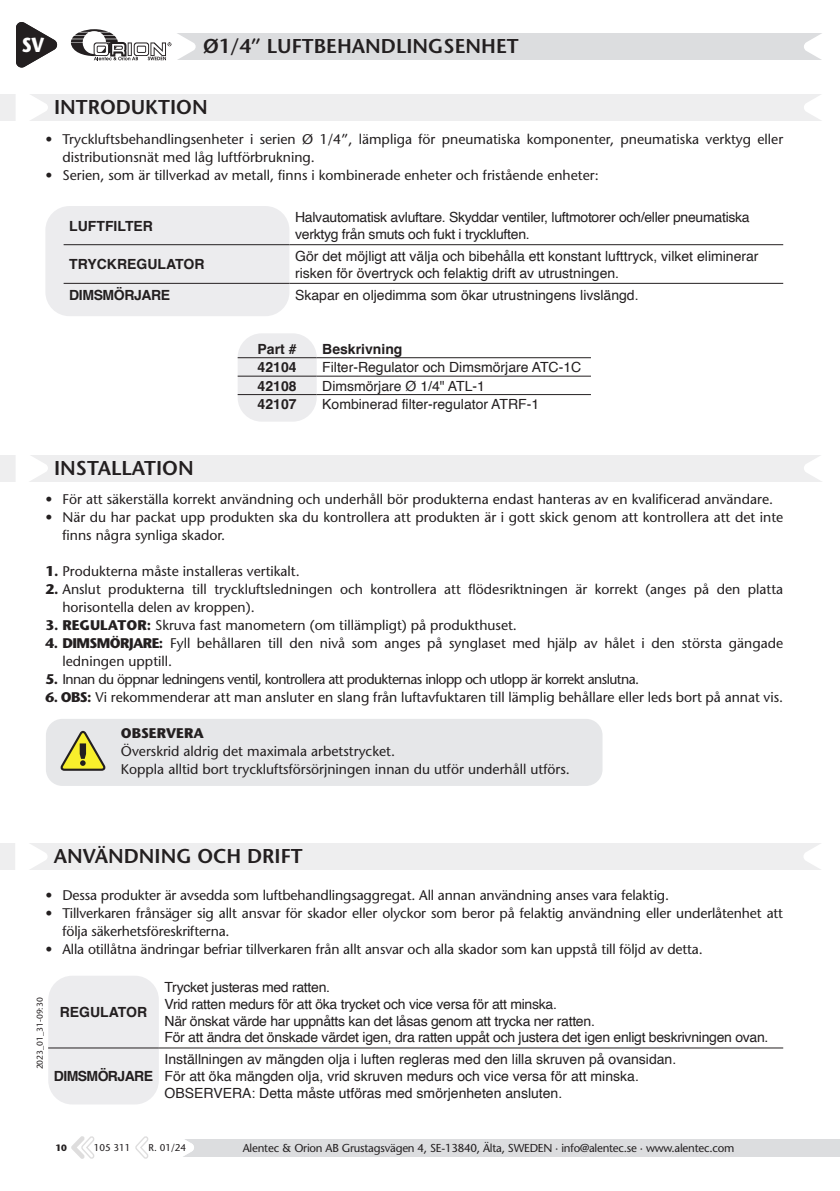
<style>
.page{position:relative;width:840px;height:1191px;background:#fff}
.page>*{position:absolute;margin:0;border:0;box-sizing:border-box;transform-origin:0 0}
.t1{font:700 20.2px "Stone Sans Std";color:#fff;scale:.87 1}
.t2{font:600 20px "Stone Sans Std";color:#231f20}
.t3{font:500 14px/18px "Stone Sans Std";color:#231f20}
.t4{font:14px/16.8px "Helvetica";color:#231f20}
.t5{font:14px/16.8px "Helvetica";letter-spacing:-.02em;color:#231f20}
.t6{font:500 14px "Stone Sans Std";letter-spacing:-.04em;color:#231f20}
.t7{font:700 14px "Helvetica";color:#231f20}
.t8{font:700 14px "Helvetica";letter-spacing:-.03em;color:#231f20}
.t9{font:700 14px "Helvetica";letter-spacing:-.04em;color:#231f20}
.t10{font:700 14px "Stone Sans Std";color:#231f20}
.t11{font:500 11.6px "Stone Sans Std";letter-spacing:-.02em;color:#231f20}
.t12{font:500 9.8px "Stone Sans Std";color:#231f20}
.t13{font:700 9.2px "Stone Sans Std";color:#231f20}
.t14{font:500 8.4px "Stone Sans Std";color:#231f20}
.s1{font-weight:700}
</style>
<div class="page">
<div style="left:167px;top:33px;width:672px;height:27px;background:#dcdddf"></div>
<svg style="left:804px;top:33px;width:35px;height:27px"></svg>
<div style="left:173px;top:1139px;width:666px;height:17px;background:#dcdddf"></div>
<svg style="left:173px;top:1139px;width:21px;height:18px"></svg>
<svg style="left:71px;top:1136px;width:23px;height:23px"></svg>
<svg style="left:135px;top:1136px;width:13px;height:23px"></svg>
<svg style="left:71px;top:29px;width:124px;height:32px"></svg>
<svg style="left:16px;top:22px;width:41px;height:46px"></svg>
<div style="left:237px;top:333px;width:79px;height:89px;background:#ececee;border-radius:24px"></div>
<div style="left:46px;top:719px;width:556px;height:67px;background:#e6e7e9;border-radius:16px"></div>
<svg style="left:60px;top:730px;width:46px;height:41px"></svg>
<div style="left:0;top:94px;width:839px;height:27px;background:#eeeeef"></div>
<svg style="left:16px;top:94px;width:32px;height:27px"></svg>
<svg style="left:804px;top:94px;width:35px;height:27px"></svg>
<div style="left:45px;top:206px;width:244px;height:110px;background:#ececee;border-radius:24px"></div>
<hr style="left:64px;top:244px;width:225px;height:1px;background:#231f20">
<hr style="left:289px;top:244px;width:493px;height:1px;background:#231f20">
<hr style="left:64px;top:283px;width:225px;height:1px;background:#231f20">
<hr style="left:289px;top:283px;width:493px;height:1px;background:#231f20">
<div style="left:48px;top:975px;width:111px;height:129px;background:#ececee;border-radius:24px"></div>
<hr style="left:48px;top:1047px;width:111px;height:1px;background:#231f20">
<hr style="left:159px;top:1047px;width:623px;height:1px;background:#231f20">
<div style="left:0;top:455px;width:839px;height:26px;background:#eeeeef"></div>
<div style="left:0;top:843px;width:839px;height:26px;background:#eeeeef"></div>
<svg style="left:16px;top:455px;width:32px;height:27px"></svg>
<svg style="left:15px;top:843px;width:33px;height:27px"></svg>
<svg style="left:803px;top:455px;width:36px;height:27px"></svg>
<svg style="left:803px;top:843px;width:36px;height:27px"></svg>
<hr style="left:237px;top:357px;width:79px;height:1px;background:#231f20">
<hr style="left:316px;top:357px;width:274px;height:1px;background:#231f20">
<hr style="left:237px;top:376px;width:79px;height:1px;background:#231f20">
<hr style="left:316px;top:376px;width:274px;height:1px;background:#231f20">
<hr style="left:237px;top:394px;width:79px;height:1px;background:#231f20">
<hr style="left:316px;top:394px;width:274px;height:1px;background:#231f20">
<h1 class="t1" style="left:22px;top:33px;width:28px">SV</h1>
<h2 class="t2" style="left:203px;top:34px;width:317px">Ø1/4” LUFTBEHANDLINGSENHET</h2>
<h1 class="t1" style="left:23px;top:33px;width:24px">ES</h1>
<h2 class="t2" style="left:54px;top:95px;width:155px">INTRODUKTION</h2>
<p class="t3" style="left:62px;top:130px;width:722px;text-indent:-17px">• Tryckluftsbehandlingsenheter i serien Ø 1/4”, lämpliga för pneumatiska komponenter, pneumatiska verktyg eller distributionsnät med låg luftförbrukning.</p>
<p class="t3" style="left:45px;top:166px;width:554px">• Serien, som är tillverkad av metall, finns i kombinerade enheter och fristående enheter:</p>
<p class="t7" style="left:69px;top:217px;width:85px">LUFTFILTER</p>
<p class="t5" style="left:295px;top:209px;width:456px">Halvautomatisk avluftare. Skyddar ventiler, luftmotorer och/eller pneumatiska verktyg från smuts och fukt i tryckluften.</p>
<p class="t7" style="left:69px;top:256px;width:137px">TRYCKREGULATOR</p>
<p class="t4" style="left:295px;top:248px;width:464px">Gör det möjligt att välja och bibehålla ett konstant lufttryck, vilket eliminerar risken för övertryck och felaktig drift av utrustningen.</p>
<p class="t8" style="left:69px;top:286px;width:102px">DIMSMÖRJARE</p>
<p class="t4" style="left:295px;top:287px;width:345px">Skapar en oljedimma som ökar utrustningens livslängd.</p>
<h2 class="t2" style="left:54px;top:456px;width:141px">INSTALLATION</h2>
<p class="t7" style="left:257px;top:340px;width:40px">Part #</p>
<p class="t7" style="left:322px;top:340px;width:82px">Beskrivning</p>
<p class="t7" style="left:257px;top:359px;width:40px">42104</p>
<p class="t4" style="left:322px;top:359px;width:260px">Filter-Regulator och Dimsmörjare ATC-1C</p>
<p class="t7" style="left:257px;top:377px;width:40px">42108</p>
<p class="t4" style="left:322px;top:378px;width:164px">Dimsmörjare Ø 1/4" ATL-1</p>
<p class="t7" style="left:257px;top:396px;width:40px">42107</p>
<p class="t4" style="left:322px;top:396px;width:218px">Kombinerad filter-regulator ATRF-1</p>
<p class="t3" style="left:45px;top:490px;width:728px">• För att säkerställa korrekt användning och underhåll bör produkterna endast hanteras av en kvalificerad användare.</p>
<p class="t3" style="left:62px;top:508px;width:722px;text-indent:-17px">• När du har packat upp produkten ska du kontrollera att produkten är i gott skick genom att kontrollera att det inte finns några synliga skador.</p>
<p class="t3" style="left:45px;top:562px;width:256px"><span class="s1">1.</span> Produkterna måste installeras vertikalt.</p>
<p class="t3" style="left:62px;top:580px;width:721px;text-indent:-17px"><span class="s1">2.</span> Anslut produkterna till tryckluftsledningen och kontrollera att flödesriktningen är korrekt (anges på den platta horisontella delen av kroppen).</p>
<p class="t3" style="left:45px;top:616px;width:473px"><span class="s1">3. REGULATOR:</span> Skruva fast manometern (om tillämpligt) på produkthuset.</p>
<p class="t3" style="left:62px;top:634px;width:721px;text-indent:-17px"><span class="s1">4. DIMSMÖRJARE:</span> Fyll behållaren till den nivå som anges på synglaset med hjälp av hålet i den största gängade ledningen upptill.</p>
<p class="t6" style="left:45px;top:671px;width:595px"><span class="s1">5.</span> Innan du öppnar ledningens ventil, kontrollera att produkternas inlopp och utlopp är korrekt anslutna.</p>
<p class="t3" style="left:45px;top:688px;width:739px"><span class="s1">6. OBS:</span> Vi rekommenderar att man ansluter en slang från luftavfuktaren till lämplig behållare eller leds bort på annat vis.</p>
<p class="t10" style="left:121px;top:725px;width:84px">OBSERVERA</p>
<p class="t3" style="left:121px;top:742px;width:450px">Överskrid aldrig det maximala arbetstrycket.<br>Koppla alltid bort tryckluftsförsörjningen innan du utför underhåll utförs.</p>
<h2 class="t2" style="left:54px;top:844px;width:250px">ANVÄNDNING OCH DRIFT</h2>
<p class="t3" style="left:45px;top:886px;width:625px">• Dessa produkter är avsedda som luftbehandlingsaggregat. All annan användning anses vara felaktig.</p>
<p class="t3" style="left:62px;top:904px;width:721px;text-indent:-17px">• Tillverkaren frånsäger sig allt ansvar för skador eller olyckor som beror på felaktig användning eller underlåtenhet att följa säkerhetsföreskrifterna.</p>
<p class="t3" style="left:45px;top:940px;width:658px">• Alla otillåtna ändringar befriar tillverkaren från allt ansvar och alla skador som kan uppstå till följd av detta.</p>
<p class="t14" style="left:35px;top:1069px;width:73px;rotate:-90deg">2023_01_31-09:30</p>
<p class="t7" style="left:60px;top:1003px;width:89px">REGULATOR</p>
<p class="t9" style="left:54px;top:1067px;width:101px">DIMSMÖRJARE</p>
<p class="t5" style="left:164px;top:979px;width:605px">Trycket justeras med ratten.<br>Vrid ratten medurs för att öka trycket och vice versa för att minska.<br>När önskat värde har uppnåtts kan det låsas genom att trycka ner ratten.<br>För att ändra det önskade värdet igen, dra ratten uppåt och justera det igen enligt beskrivningen ovan.</p>
<p class="t4" style="left:164px;top:1051px;width:513px">Inställningen av mängden olja i luften regleras med den lilla skruven på ovansidan.<br>För att öka mängden olja, vrid skruven medurs och vice versa för att minska.<br>OBSERVERA: Detta måste utföras med smörjenheten ansluten.</p>
<p class="t13" style="left:55px;top:1142px;width:13px">10</p>
<p class="t12" style="left:94px;top:1141px;width:38px">105 311</p>
<p class="t12" style="left:148px;top:1141px;width:39px">R. 01/24</p>
<p class="t11" style="left:243px;top:1140px;width:493px">Alentec &amp; Orion AB Grustagsvägen 4, SE-13840, Älta, SWEDEN · info@alentec.se · www.alentec.com</p>
</div>
